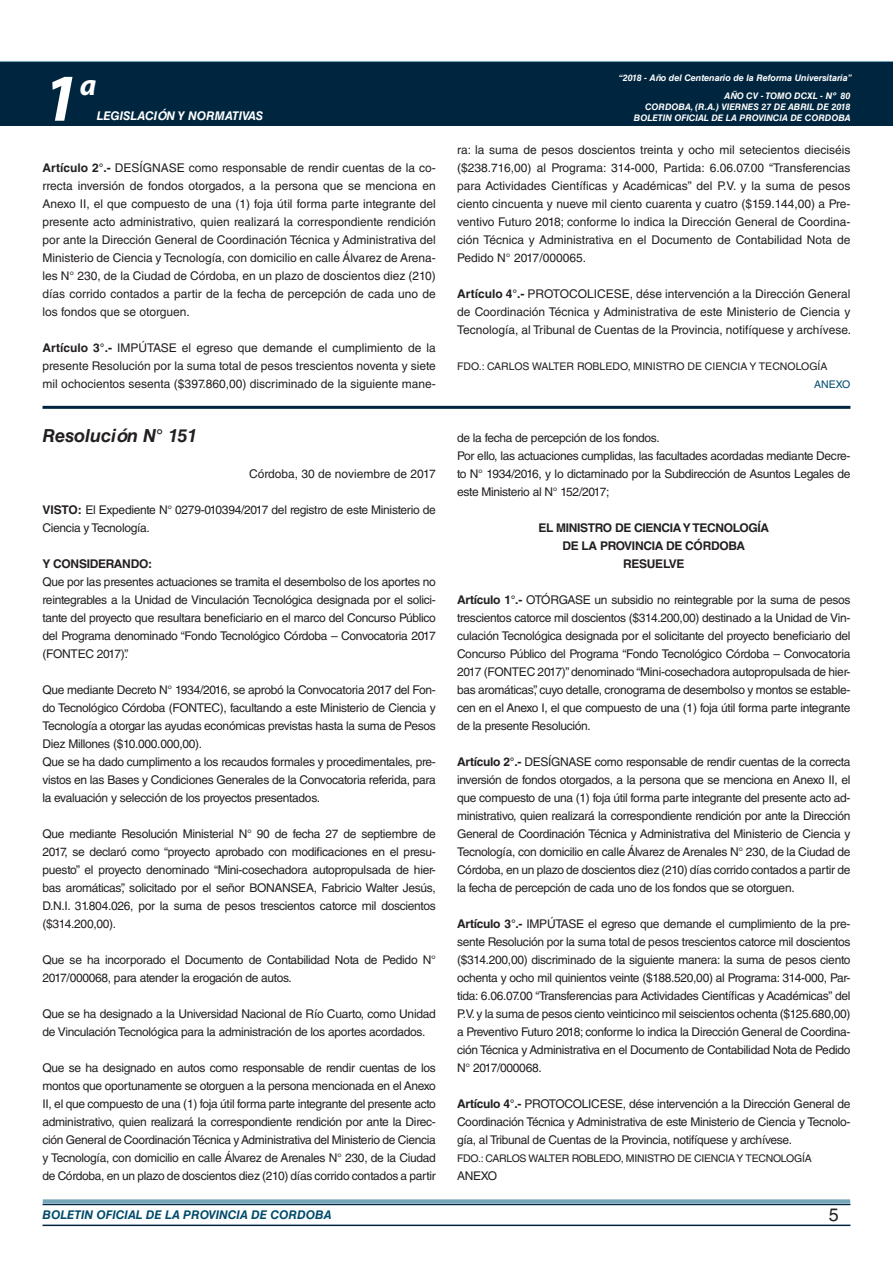
<style>
.page{position:relative;width:893px;height:1263px;background:#fff}
.page>*{position:absolute;margin:0;border:0;box-sizing:border-box;transform-origin:0 0}
.t1{font:italic 700 67.5px "Myriad Pro";color:#fff}
.t2{font:italic 700 30px "Myriad Pro";color:#fff}
.DOC__N{font:italic 700 18px "Helvetica LT Std";color:#231f20}
.t3{font:18px "Helvetica LT Std";color:#231f20}
.TEXTO_BASE{font:12px/18px "Helvetica LT Std";letter-spacing:-.025em;color:#231f20;text-align:justify}
.RESUELVE{font:700 12px "Helvetica LT Std";letter-spacing:-.025em;color:#231f20}
.t4{font:italic 700 12px "Helvetica LT Std";color:#004b6c}
.FECHA{font:12px "Helvetica LT Std";color:#231f20}
.t5{font:italic 700 12px "Helvetica LT Std";color:#fff}
.TEXTO_BASE-2{font:700 12px "Helvetica LT Std";letter-spacing:-.025em;color:#231f20}
.FIRMA{font:10.5px "Helvetica LT Std";color:#231f20}
.FIRMA-2{font:10.5px "Helvetica LT Std";letter-spacing:-.025em;color:#231f20}
.ANEXO{font:10.5px "Helvetica LT Std";color:#004b6c}
.t6{font:italic 700 9px/10.8px "Helvetica LT Std";color:#fff;text-align:right}
.s1{font-weight:700}
</style>
<div class="page">
<div style="left:0;top:61px;width:893px;height:6px;background:#73a5b8"></div>
<div style="left:0;top:62px;width:893px;height:64px;background:#00263f"></div>
<hr style="left:43px;top:1224px;width:807px;height:2px;background:#00263f">
<div style="left:42px;top:1198px;width:809px;height:8px;background:#fff;opacity:.75"></div>
<hr style="left:43px;top:406px;width:807px;height:3px;background:#00263f">
<h1 class="t1" style="left:43px;top:54px;width:38px">1</h1>
<h2 class="t2" style="left:80px;top:66px;width:18px">a</h2>
<p class="t5" style="left:97px;top:109px;width:168px">LEGISLACIÓN Y NORMATIVAS</p>
<p class="TEXTO_BASE" style="left:43px;top:159px;width:395px"><span class="s1">Artículo 2°.-</span> DESÍGNASE como responsable de rendir cuentas de la co&shy;rrecta inversión de fondos otorgados, a la persona que se menciona en Anexo II, el que compuesto de una (1) foja útil forma parte integrante del presente acto administrativo, quien realizará la correspondiente rendición por ante la Dirección General de Coordinación Técnica y Administrativa del Ministerio de Ciencia y Tecnología, con domicilio en calle Álvarez de Arena&shy;les N° 230, de la Ciudad de Córdoba, en un plazo de doscientos diez (210) días corrido contados a partir de la fecha de percepción de cada uno de los fondos que se otorguen.</p>
<p class="TEXTO_BASE" style="left:43px;top:339px;width:395px"><span class="s1">Artículo 3°.-</span> IMPÚTASE el egreso que demande el cumplimiento de la presente Resolución por la suma total de pesos trescientos noventa y siete mil ochocientos sesenta ($397.860,00) discriminado de la siguiente mane-</p>
<p class="DOC__N" style="left:43px;top:424px;width:156px">Resolución N° 151</p>
<p class="FECHA" style="left:249px;top:467px;width:188px">Córdoba, 30 de noviembre de 2017</p>
<p class="TEXTO_BASE" style="left:43px;top:501px;width:395px"><span class="s1">VISTO:</span> El Expediente N° 0279-010394/2017 del registro de este Ministerio de<br>Ciencia y Tecnología.</p>
<p class="TEXTO_BASE-2" style="left:43px;top:556px;width:111px">Y CONSIDERANDO:</p>
<p class="TEXTO_BASE" style="left:43px;top:573px;width:395px">Que por las presentes actuaciones se tramita el desembolso de los aportes no reintegrables a la Unidad de Vinculación Tecnológica designada por el solici&shy;tante del proyecto que resultara beneficiario en el marco del Concurso Público del Programa denominado “Fondo Tecnológico Córdoba – Convocatoria 2017 (FONTEC 2017)”.</p>
<p class="TEXTO_BASE" style="left:43px;top:681px;width:395px">Que mediante Decreto N° 1934/2016, se aprobó la Convocatoria 2017 del Fon&shy;do Tecnológico Córdoba (FONTEC), facultando a este Ministerio de Ciencia y Tecnología a otorgar las ayudas económicas previstas hasta la suma de Pesos Diez Millones ($10.000.000,00).</p>
<p class="TEXTO_BASE" style="left:43px;top:753px;width:395px">Que se ha dado cumplimento a los recaudos formales y procedimentales, pre&shy;vistos en las Bases y Condiciones Generales de la Convocatoria referida, para la evaluación y selección de los proyectos presentados.</p>
<p class="TEXTO_BASE" style="left:43px;top:825px;width:395px">Que mediante Resolución Ministerial N° 90 de fecha 27 de septiembre de 2017, se declaró como “proyecto aprobado con modificaciones en el presu&shy;puesto” el proyecto denominado “Mini-cosechadora autopropulsada de hier&shy;bas aromáticas”, solicitado por el señor BONANSEA, Fabricio Walter Jesús, D.N.I. 31.804.026, por la suma de pesos trescientos catorce mil doscientos ($314.200,00).</p>
<p class="TEXTO_BASE" style="left:43px;top:951px;width:395px">Que se ha incorporado el Documento de Contabilidad Nota de Pedido N°<br>2017/000068, para atender la erogación de autos.</p>
<p class="TEXTO_BASE" style="left:43px;top:1005px;width:395px">Que se ha designado a la Universidad Nacional de Río Cuarto, como Unidad de Vinculación Tecnológica para la administración de los aportes acordados.</p>
<p class="TEXTO_BASE" style="left:43px;top:1059px;width:395px">Que se ha designado en autos como responsable de rendir cuentas de los montos que oportunamente se otorguen a la persona mencionada en el Anexo II, el que compuesto de una (1) foja útil forma parte integrante del presente acto administrativo, quien realizará la correspondiente rendición por ante la Direc&shy;ción General de Coordinación Técnica y Administrativa del Ministerio de Ciencia y Tecnología, con domicilio en calle Álvarez de Arenales N° 230, de la Ciudad de Córdoba, en un plazo de doscientos diez (210) días corrido contados a partir</p>
<p class="t6" style="left:619px;top:72px;width:235px">“2018 - Año del Centenario de la Reforma Universitaria”</p>
<p class="t6" style="left:634px;top:91px;width:218px">AÑO CV - TOMO DCXL - Nº 80<br>CORDOBA, (R.A.) VIERNES 27 DE ABRIL DE 2018<br>BOLETIN OFICIAL DE LA PROVINCIA DE CORDOBA</p>
<p class="TEXTO_BASE" style="left:457px;top:141px;width:395px">ra: la suma de pesos doscientos treinta y ocho mil setecientos dieciséis ($238.716,00) al Programa: 314-000, Partida: 6.06.07.00 “Transferencias para Actividades Científicas y Académicas” del P.V. y la suma de pesos ciento cincuenta y nueve mil ciento cuarenta y cuatro ($159.144,00) a Pre&shy;ventivo Futuro 2018; conforme lo indica la Dirección General de Coordina&shy;ción Técnica y Administrativa en el Documento de Contabilidad Nota de Pedido N° 2017/000065.</p>
<p class="TEXTO_BASE" style="left:457px;top:285px;width:396px"><span class="s1">Artículo 4°.-</span> PROTOCOLICESE, dése intervención a la Dirección General de Coordinación Técnica y Administrativa de este Ministerio de Ciencia y Tecnología, al Tribunal de Cuentas de la Provincia, notifíquese y archívese.</p>
<p class="FIRMA" style="left:457px;top:360px;width:372px">FDO.: CARLOS WALTER ROBLEDO, MINISTRO DE CIENCIA Y TECNOLOGÍA</p>
<p class="ANEXO" style="left:814px;top:378px;width:38px">ANEXO</p>
<p class="TEXTO_BASE" style="left:457px;top:429px;width:204px">de la fecha de percepción de los fondos.</p>
<p class="TEXTO_BASE" style="left:457px;top:447px;width:395px">Por ello, las actuaciones cumplidas, las facultades acordadas mediante Decre&shy;to N° 1934/2016, y lo dictaminado por la Subdirección de Asuntos Legales de este Ministerio al N° 152/2017;</p>
<p class="RESUELVE" style="left:538px;top:520px;width:232px">EL MINISTRO DE CIENCIA Y TECNOLOGÍA</p>
<p class="RESUELVE" style="left:562px;top:538px;width:184px">DE LA PROVINCIA DE CÓRDOBA</p>
<p class="RESUELVE" style="left:623px;top:556px;width:63px">RESUELVE</p>
<p class="TEXTO_BASE" style="left:457px;top:591px;width:395px"><span class="s1">Artículo 1°.-</span> OTÓRGASE un subsidio no reintegrable por la suma de pesos trescientos catorce mil doscientos ($314.200,00) destinado a la Unidad de Vin&shy;culación Tecnológica designada por el solicitante del proyecto beneficiario del Concurso Público del Programa “Fondo Tecnológico Córdoba – Convocatoria 2017 (FONTEC 2017)” denominado “Mini-cosechadora autopropulsada de hier&shy;bas aromáticas”, cuyo detalle, cronograma de desembolso y montos se estable&shy;cen en el Anexo I, el que compuesto de una (1) foja útil forma parte integrante de la presente Resolución.</p>
<p class="TEXTO_BASE" style="left:457px;top:753px;width:395px"><span class="s1">Artículo 2°.-</span> DESÍGNASE como responsable de rendir cuentas de la correcta inversión de fondos otorgados, a la persona que se menciona en Anexo II, el que compuesto de una (1) foja útil forma parte integrante del presente acto ad&shy;ministrativo, quien realizará la correspondiente rendición por ante la Dirección General de Coordinación Técnica y Administrativa del Ministerio de Ciencia y Tecnología, con domicilio en calle Álvarez de Arenales N° 230, de la Ciudad de Córdoba, en un plazo de doscientos diez (210) días corrido contados a partir de la fecha de percepción de cada uno de los fondos que se otorguen.</p>
<p class="TEXTO_BASE" style="left:457px;top:915px;width:395px"><span class="s1">Artículo 3°.-</span> IMPÚTASE el egreso que demande el cumplimiento de la pre&shy;sente Resolución por la suma total de pesos trescientos catorce mil doscientos ($314.200,00) discriminado de la siguiente manera: la suma de pesos ciento ochenta y ocho mil quinientos veinte ($188.520,00) al Programa: 314-000, Par&shy;tida: 6.06.07.00 “Transferencias para Actividades Científicas y Académicas” del P.V. y la suma de pesos ciento veinticinco mil seiscientos ochenta ($125.680,00) a Preventivo Futuro 2018; conforme lo indica la Dirección General de Coordina&shy;ción Técnica y Administrativa en el Documento de Contabilidad Nota de Pedido N° 2017/000068.</p>
<p class="TEXTO_BASE" style="left:457px;top:1095px;width:395px"><span class="s1">Artículo 4°.-</span> PROTOCOLICESE, dése intervención a la Dirección General de Coordinación Técnica y Administrativa de este Ministerio de Ciencia y Tecnolo&shy;gía, al Tribunal de Cuentas de la Provincia, notifíquese y archívese.</p>
<p class="FIRMA-2" style="left:457px;top:1152px;width:356px">FDO.: CARLOS WALTER ROBLEDO, MINISTRO DE CIENCIA Y TECNOLOGÍA</p>
<p class="TEXTO_BASE" style="left:457px;top:1167px;width:42px">ANEXO</p>
<p class="t4" style="left:43px;top:1208px;width:290px">BOLETIN OFICIAL DE LA PROVINCIA DE CORDOBA</p>
<h3 class="t3" style="left:829px;top:1204px;width:12px">5</h3>
</div>
